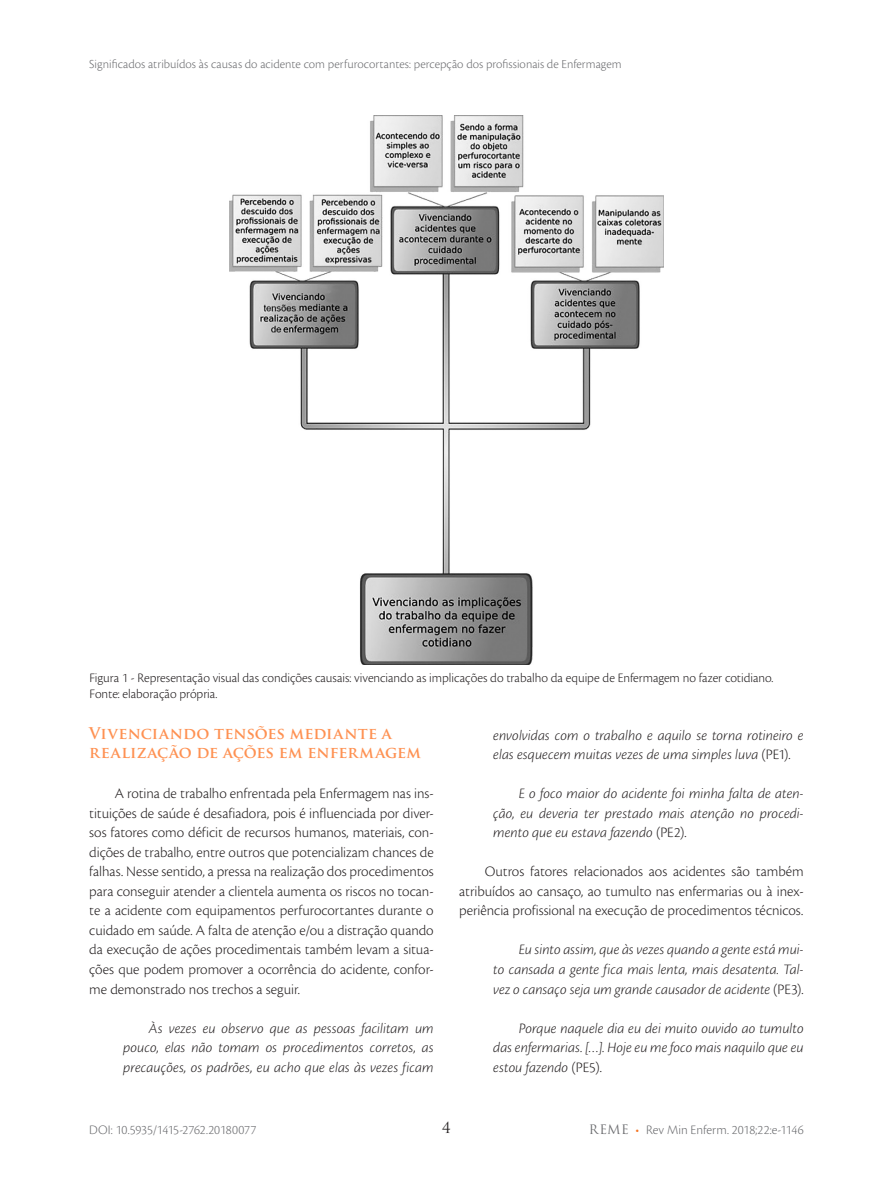
<style>
.page{position:relative;width:893px;height:1191px;background:#fff}
.page>*{position:absolute;margin:0;border:0;box-sizing:border-box;transform-origin:0 0}
.t1{font:700 15.75px/19px "Trajan Pro";color:#fe9152}
.t2{font:300 15px/19.5px "Cronos Pro";letter-spacing:-.005em;color:#231f20;text-align:justify}
.t3{font:italic 300 15px/19.5px "Cronos Pro";color:#231f20;text-align:justify}
.t4{font:15px "Trajan Pro";color:#231f20}
.t5{font:300 13.5px/16.2px "Cronos Pro";color:#231f20}
.t6{font:300 13.5px "Cronos Pro";letter-spacing:-.01em;color:#6c6d70}
.t7{font:300 12.75px "Cronos Pro";letter-spacing:.005em;color:#6c6d70}
.s1{font-style:normal}
.s2{font-family:"Trajan Pro";font-weight:400;font-size:12.75px}
.s3{color:#f57523}
</style>
<div class="page">
<img style="left:230px;top:116px;width:433px;height:549px">
<p class="t7" style="left:89px;top:57px;width:534px">Significados atribuídos às causas do acidente com perfurocortantes: percepção dos profissionais de Enfermagem</p>
<p class="t5" style="left:89px;top:669px;width:686px">Figura 1 - Representação visual das condições causais: vivenciando as implicações do trabalho da equipe de Enfermagem no fazer cotidiano.<br>Fonte: elaboração própria.</p>
<p class="t1" style="left:89px;top:724px;width:333px">Vivenciando tensões mediante a realização de ações em enfermagem</p>
<p class="t2" style="left:89px;top:784px;width:346px;text-indent:26px">A rotina de trabalho enfrentada pela Enfermagem nas ins&shy;tituições de saúde é desafiadora, pois é influenciada por diver&shy;sos fatores como déficit de recursos humanos, materiais, con&shy;dições de trabalho, entre outros que potencializam chances de falhas. Nesse sentido, a pressa na realização dos procedimentos para conseguir atender a clientela aumenta os riscos no tocan&shy;te a acidente com equipamentos perfurocortantes durante o cuidado em saúde. A falta de atenção e/ou a distração quando da execução de ações procedimentais também levam a situa&shy;ções que podem promover a ocorrência do acidente, confor&shy;me demonstrado nos trechos a seguir.</p>
<p class="t3" style="left:123px;top:1018px;width:312px;text-indent:26px">Às vezes eu observo que as pessoas facilitam um pouco, elas não tomam os procedimentos corretos, as precauções, os padrões, eu acho que elas às vezes ficam</p>
<p class="t3" style="left:493px;top:725px;width:312px">envolvidas com o trabalho e aquilo se torna rotineiro e elas esquecem muitas vezes de uma simples luva <span class="s1">(PE1).</span></p>
<p class="t3" style="left:493px;top:784px;width:312px;text-indent:26px">E o foco maior do acidente foi minha falta de aten&shy;ção, eu deveria ter prestado mais atenção no procedi&shy;mento que eu estava fazendo <span class="s1">(PE2).</span></p>
<p class="t2" style="left:459px;top:862px;width:346px;text-indent:26px">Outros fatores relacionados aos acidentes são também atribuídos ao cansaço, ao tumulto nas enfermarias ou à inex&shy;periência profissional na execução de procedimentos técnicos.</p>
<p class="t3" style="left:493px;top:940px;width:312px;text-indent:26px">Eu sinto assim, que às vezes quando a gente está mui&shy;to cansada a gente fica mais lenta, mais desatenta. Tal&shy;vez o cansaço seja um grande causador de acidente <span class="s1">(PE3).</span></p>
<p class="t3" style="left:493px;top:1018px;width:312px;text-indent:26px">Porque naquele dia eu dei muito ouvido ao tumulto das enfermarias. […]. Hoje eu me foco mais naquilo que eu estou fazendo <span class="s1">(PE5).</span></p>
<p class="t4" style="left:442px;top:1118px;width:10px">4</p>
<p class="t6" style="left:89px;top:1121px;width:169px">DOI: 10.5935/1415-2762.20180077</p>
<p class="t6" style="left:589px;top:1121px;width:216px"><span class="s2">REME</span> <span class="s3">•</span> Rev Min Enferm. 2018;22:e-1146</p>
</div>
